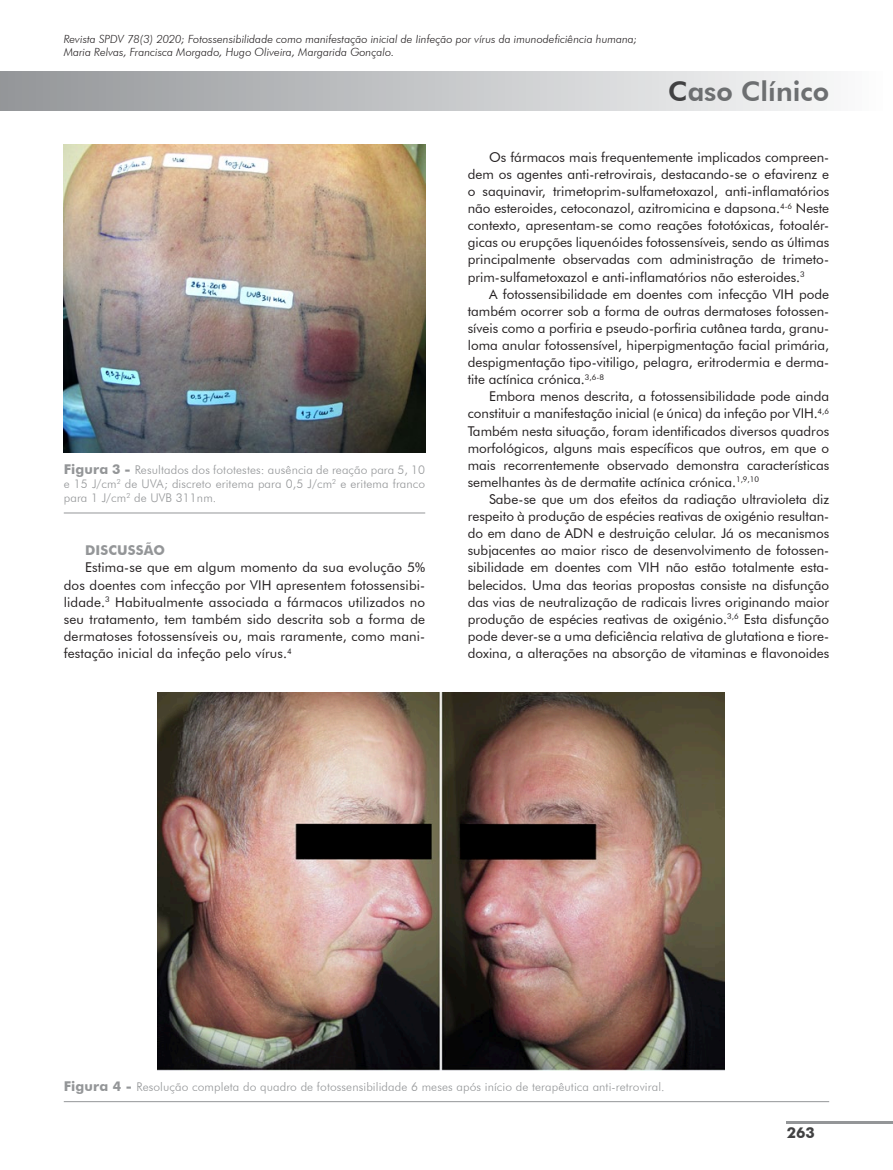
<style>
.page{position:relative;width:893px;height:1170px;background:#fff}
.page>*{position:absolute;margin:0;border:0;box-sizing:border-box;transform-origin:0 0}
.t1{font:800 27px "Futura BT";color:#6d6f71}
.t2{font:700 15px "Futura BT";color:#414142}
.t3{font:13.5px/17.1px "Futura BT";color:#231f20;text-align:justify}
.t4{font:700 13.5px "Futura BT";letter-spacing:.01em;color:#949698}
.t5{font:300 12px/14.4px "Futura BT";letter-spacing:.01em;color:#949698;text-align:justify}
.t6{font:italic 300 11.25px/13.5px "Futura BT";color:#231f20}
.s1{color:#414142}
.s2{font-weight:700;font-size:13.5px}
</style>
<div class="page">
<hr style="left:787px;top:1120px;width:106px;height:3px;background:#949698">
<div style="left:0;top:72px;width:893px;height:38px;background:linear-gradient(to right,#939598,#fcfdfd)"></div>
<hr style="left:64px;top:512px;width:361px;height:1px;background:#949698">
<img style="left:64px;top:145px;width:361px;height:307px">
<hr style="left:64px;top:1101px;width:765px;height:1px;background:#949698">
<img style="left:157px;top:693px;width:568px;height:376px">
<p class="t6" style="left:64px;top:32px;width:575px">Revista SPDV 78(3) 2020; Fotossensibilidade como manifestação inicial de Iinfeção por vírus da imunodeficiência humana;<br>Maria Relvas, Francisca Morgado, Hugo Oliveira, Margarida Gonçalo.</p>
<h1 class="t1" style="left:668px;top:75px;width:162px"><span class="s1">C</span>aso Clínico</h1>
<p class="t5" style="left:64px;top:462px;width:363px"><span class="s2">Figura 3 -</span> Resultados dos fototestes: ausência de reação para 5, 10 e 15 J/cm<sup>2</sup> de UVA; discreto eritema para 0,5 J/cm<sup>2</sup> e eritema franco para 1 J/cm<sup>2</sup> de UVB 311nm.</p>
<p class="t4" style="left:85px;top:542px;width:82px">DISCUSSÃO</p>
<p class="t3" style="left:64px;top:559px;width:363px;text-indent:21px">Estima-se que em algum momento da sua evolução 5% dos doentes com infecção por VIH apresentem fotossensibi&shy;lidade.<sup>3</sup> Habitualmente associada a fármacos utilizados no seu tratamento, tem também sido descrita sob a forma de dermatoses fotossensíveis ou, mais raramente, como mani&shy;festação inicial da infeção pelo vírus.<sup>4</sup></p>
<p class="t3" style="left:468px;top:148px;width:363px;text-indent:21px">Os fármacos mais frequentemente implicados compreen&shy;dem os agentes anti-retrovirais, destacando-se o efavirenz e o saquinavir, trimetoprim-sulfametoxazol, anti-inflamatórios não esteroides, cetoconazol, azitromicina e dapsona.<sup>4-6</sup> Neste contexto, apresentam-se como reações fototóxicas, fotoalér&shy;gicas ou erupções liquenóides fotossensíveis, sendo as últimas principalmente observadas com administração de trimeto&shy;prim-sulfametoxazol e anti-inflamatórios não esteroides.<sup>3</sup></p>
<p class="t3" style="left:468px;top:285px;width:363px;text-indent:21px">A fotossensibilidade em doentes com infecção VIH pode também ocorrer sob a forma de outras dermatoses fotossen&shy;síveis como a porfiria e pseudo-porfiria cutânea tarda, granu&shy;loma anular fotossensível, hiperpigmentação facial primária, despigmentação tipo-vitiligo, pelagra, eritrodermia e derma&shy;tite actínica crónica.<sup>3,6-8</sup></p>
<p class="t3" style="left:468px;top:388px;width:363px;text-indent:21px">Embora menos descrita, a fotossensibilidade pode ainda constituir a manifestação inicial (e única) da infeção por VIH.<sup>4,6<br></sup>Também nesta situação, foram identificados diversos quadros morfológicos, alguns mais específicos que outros, em que o mais recorrentemente observado demonstra características semelhantes às de dermatite actínica crónica.<sup>1,9,10</sup></p>
<p class="t3" style="left:468px;top:490px;width:363px;text-indent:21px">Sabe-se que um dos efeitos da radiação ultravioleta diz respeito à produção de espécies reativas de oxigénio resultan&shy;do em dano de ADN e destruição celular. Já os mecanismos subjacentes ao maior risco de desenvolvimento de fotossen&shy;sibilidade em doentes com VIH não estão totalmente esta&shy;belecidos. Uma das teorias propostas consiste na disfunção das vias de neutralização de radicais livres originando maior produção de espécies reativas de oxigénio.<sup>3,6</sup> Esta disfunção pode dever-se a uma deficiência relativa de glutationa e tiore&shy;doxina, a alterações na absorção de vitaminas e flavonoides</p>
<p class="t5" style="left:64px;top:1079px;width:602px"><span class="s2">Figura 4 -</span> Resolução completa do quadro de fotossensibilidade 6 meses após início de terapêutica anti-retroviral.</p>
<p class="t2" style="left:787px;top:1123px;width:30px">263</p>
</div>
